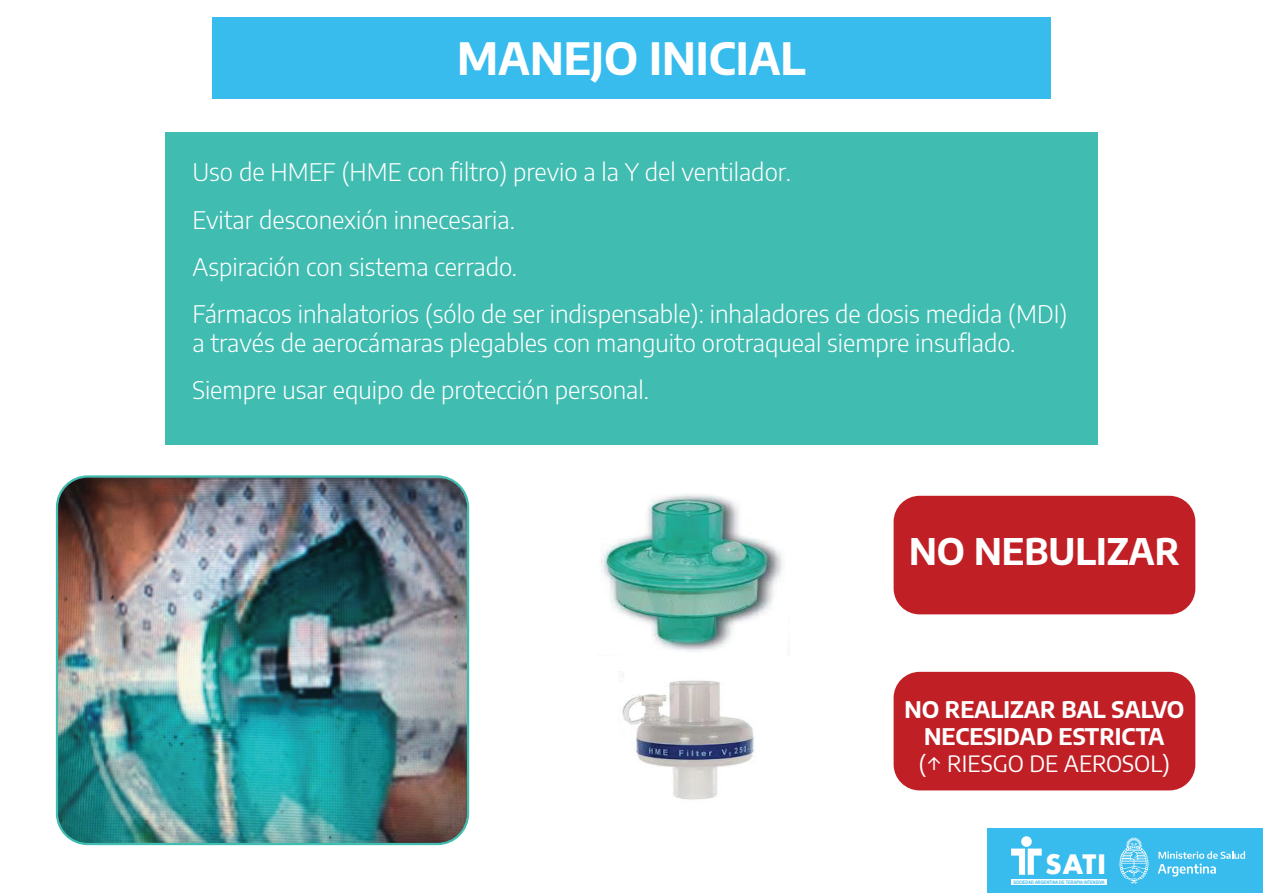
<style>
.page{position:relative;width:1263px;height:893px;background:#fff}
.page>*{position:absolute;margin:0;border:0;box-sizing:border-box;transform-origin:0 0}
.t1{font:700 43.65px "Encode Sans";color:#fff}
.t2{font:700 36px "Encode Sans";color:#fff}
.t3{font:700 26.1px "Futura";color:#fff}
.t4{font:300 24.15px/47.1px "Encode Sans";color:#fff}
.t5{font:700 22.5px/27px "Encode Sans";color:#fff;text-align:center}
.t6{font:22.5px "Encode Sans";color:#fff}
.t7{font:700 4.8px "Arial Narrow";color:#38bced}
</style>
<div class="page">
<div style="left:212px;top:17px;width:839px;height:81px;background:#38bced"></div>
<div style="left:165px;top:132px;width:933px;height:313px;background:#40bcb1"></div>
<div style="left:987px;top:828px;width:276px;height:65px;background:#38bced"></div>
<div style="left:1011px;top:879px;width:95px;height:6px;background:#fff"></div>
<div style="left:1021px;top:836px;width:11px;height:11px;background:#fff;border-radius:50%"></div>
<svg style="left:1011px;top:848px;width:31px;height:27px"></svg>
<svg style="left:1119px;top:837px;width:29px;height:47px"></svg>
<svg style="left:1158px;top:851px;width:87px;height:25px"></svg>
<div style="left:894px;top:496px;width:301px;height:118px;background:#c02025;border-radius:26px"></div>
<div style="left:894px;top:672px;width:301px;height:118px;background:#c02025;border-radius:26px"></div>
<img style="left:618px;top:671px;width:137px;height:129px">
<img style="left:601px;top:494px;width:182px;height:158px">
<img style="left:57px;top:478px;width:411px;height:366px">
<div style="left:56px;top:475px;width:413px;height:370px;border:2px solid #40bcb1;border-radius:31px"></div>
<h1 class="t1" style="left:457px;top:26px;width:350px">MANEJO INICIAL</h1>
<p class="t4" style="left:192px;top:148px;width:876px">Uso de HMEF (HME con filtro) previo a la Y del ventilador.<br>Evitar desconexión innecesaria.<br>Aspiración con sistema cerrado.<br>Fármacos inhalatorios (sólo de ser indispensable): inhaladores de dosis medida (MDI)</p>
<p class="t4" style="left:192px;top:318px;width:824px">a través de aerocámaras plegables con manguito orotraqueal siempre insuflado.<br>Siempre usar equipo de protección personal.</p>
<h2 class="t2" style="left:909px;top:525px;width:272px">NO NEBULIZAR</h2>
<p class="t5" style="left:904px;top:694px;width:282px">NO REALIZAR BAL SALVO<br>NECESIDAD ESTRICTA</p>
<p class="t6" style="left:919px;top:747px;width:252px">(↑ RIESGO DE AEROSOL)</p>
<p class="t3" style="left:1046px;top:846px;width:62px">SATI</p>
<p class="t7" style="left:1013px;top:878px;width:93px">SOCIEDAD ARGENTINA DE TERAPIA INTENSIVA</p>
</div>
